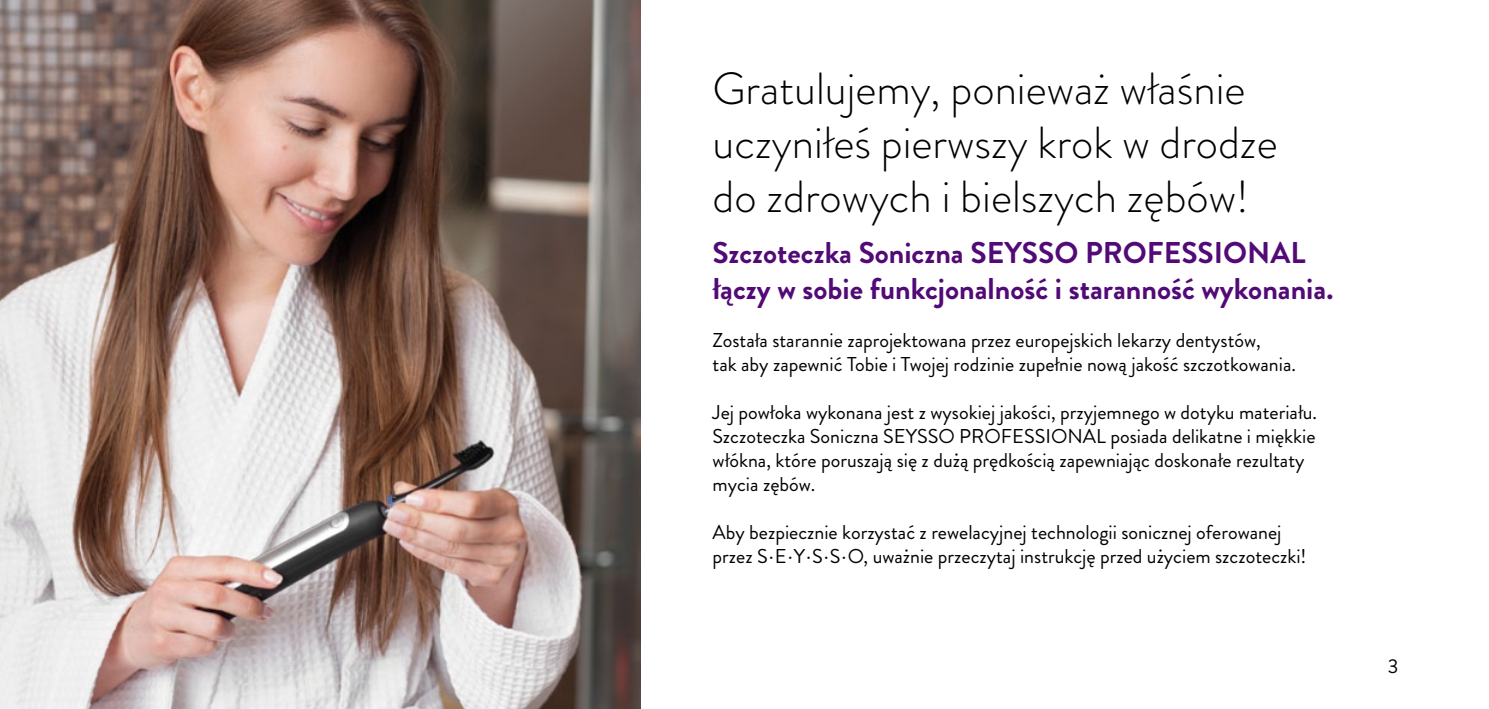
<style>
.page{position:relative;width:1489px;height:709px;background:#fff}
.page>*{position:absolute;margin:0;border:0;box-sizing:border-box;transform-origin:0 0}
.t1{font:300 45px/54px "Brandon Grotesque";color:#000}
.t2{font:700 30px/36px "Brandon Grotesque";color:#520a76}
.t3{font:20px/24px "Brandon Grotesque";color:#000}
</style>
<div class="page">
<img style="left:0;top:0;width:640px;height:709px">
<h1 class="t1" style="left:712px;top:62px;width:566px">Gratulujemy, ponieważ właśnie uczyniłeś pierwszy krok w drodze do zdrowych i bielszych zębów!</h1>
<h2 class="t2" style="left:712px;top:235px;width:622px">Szczoteczka Soniczna SEYSSO PROFESSIONAL łączy w sobie funkcjonalność i staranność wykonania.</h2>
<p class="t3" style="left:712px;top:328px;width:585px">Została starannie zaprojektowana przez europejskich lekarzy dentystów,<br>tak aby zapewnić Tobie i Twojej rodzinie zupełnie nową jakość szczotkowania.</p>
<p class="t3" style="left:712px;top:400px;width:606px">Jej powłoka wykonana jest z wysokiej jakości, przyjemnego w dotyku materiału.<br>Szczoteczka Soniczna SEYSSO PROFESSIONAL posiada delikatne i miękkie włókna, które poruszają się z dużą prędkością zapewniając doskonałe rezultaty mycia zębów.</p>
<p class="t3" style="left:712px;top:520px;width:595px">Aby bezpiecznie korzystać z rewelacyjnej technologii sonicznej oferowanej przez S∙E∙Y∙S∙S∙O, uważnie przeczytaj instrukcję przed użyciem szczoteczki!</p>
<p class="t3" style="left:1387px;top:654px;width:12px">3</p>
</div>
